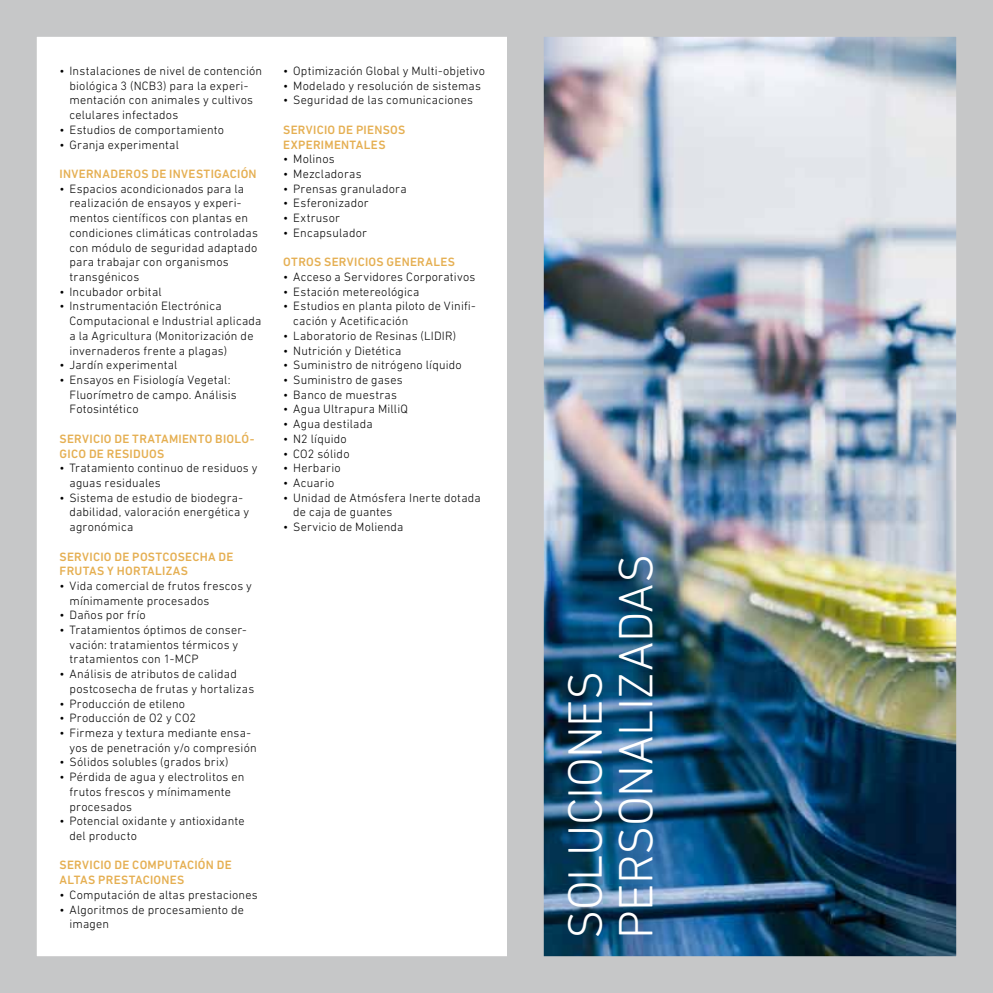
<style>
.page{position:relative;width:993px;height:993px;background:#fff}
.page>*{position:absolute;margin:0;border:0;box-sizing:border-box;transform-origin:0 0}
.t1{font:300 49px/50.8px "DIN Next LT Pro";letter-spacing:-.01em;color:#fff}
.t2{font:300 12.25px/14.7px "DIN Next LT Pro";letter-spacing:.015em;color:#000}
.t3{font:500 12.25px "DIN Next LT Pro";letter-spacing:.025em;color:#e5af52}
</style>
<div class="page">
<img style="left:543px;top:38px;width:411px;height:916px">
<div style="left:0;top:0;width:992px;height:992px;border:37px solid #c6c7c8"></div>
<div style="left:507px;top:17px;width:36px;height:959px;background:#c6c7c8"></div>
<p class="t2" style="left:69px;top:63px;width:194px;text-indent:-10px">• Instalaciones de nivel de contención biológica 3 (NCB3) para la experi&shy;mentación con animales y cultivos celulares infectados</p>
<p class="t2" style="left:60px;top:122px;width:166px">• Estudios de comportamiento</p>
<p class="t2" style="left:60px;top:137px;width:121px">• Granja experimental</p>
<p class="t3" style="left:60px;top:167px;width:13px">INVERNADEROS</p>
<p class="t3" style="left:151px;top:167px;width:30px">DE INVESTIGACIÓN</p>
<p class="t2" style="left:69px;top:181px;width:190px;text-indent:-10px">• Espacios acondicionados para la realización de ensayos y experi&shy;mentos científicos con plantas en condiciones climáticas controladas con módulo de seguridad adaptado para trabajar con organismos transgénicos</p>
<p class="t2" style="left:60px;top:284px;width:103px">• Incubador orbital</p>
<p class="t2" style="left:69px;top:298px;width:193px;text-indent:-10px">• Instrumentación Electrónica Computacional e Industrial aplicada a la Agricultura (Monitorización de invernaderos frente a plagas)</p>
<p class="t2" style="left:60px;top:357px;width:119px">• Jardín experimental</p>
<p class="t2" style="left:69px;top:372px;width:169px;text-indent:-10px">• Ensayos en Fisiología Vegetal:<br>Fluorímetro de campo. Análisis<br>Fotosintético</p>
<p class="t3" style="left:60px;top:431px;width:15px">SERVICIO</p>
<p class="t3" style="left:114px;top:431px;width:34px">DE TRATAMIENTO</p>
<p class="t3" style="left:215px;top:431px;width:8px">BIOLÓ</p>
<p class="t3" style="left:249px;top:431px;width:6px">-</p>
<p class="t3" style="left:60px;top:446px;width:8px">GICO</p>
<p class="t3" style="left:89px;top:446px;width:33px">DE RESID</p>
<p class="t3" style="left:141px;top:446px;width:17px">UOS</p>
<p class="t2" style="left:69px;top:460px;width:189px;text-indent:-10px">• Tratamiento continuo de residuos y aguas residuales</p>
<p class="t2" style="left:69px;top:490px;width:181px;text-indent:-10px">• Sistema de estudio de biodegra&shy;dabilidad, valoración energética y agronómica</p>
<p class="t3" style="left:60px;top:549px;width:15px">SERVICIO</p>
<p class="t3" style="left:114px;top:549px;width:27px">DE POSTCOSEC</p>
<p class="t3" style="left:200px;top:549px;width:27px">HA DE</p>
<p class="t3" style="left:60px;top:563px;width:32px">FRUTAS</p>
<p class="t3" style="left:107px;top:563px;width:18px">Y HORTALI</p>
<p class="t3" style="left:166px;top:563px;width:16px">ZAS</p>
<p class="t2" style="left:69px;top:578px;width:184px;text-indent:-10px">• Vida comercial de frutos frescos y mínimamente procesados</p>
<p class="t2" style="left:60px;top:607px;width:88px">• Daños por frío</p>
<p class="t2" style="left:69px;top:622px;width:178px;text-indent:-10px">• Tratamientos óptimos de conser&shy;vación: tratamientos térmicos y tratamientos con 1-MCP</p>
<p class="t2" style="left:69px;top:666px;width:186px;text-indent:-10px">• Análisis de atributos de calidad postcosecha de frutas y hortalizas</p>
<p class="t2" style="left:60px;top:695px;width:127px">• Producción de etileno</p>
<p class="t2" style="left:60px;top:710px;width:138px">• Producción de O2 y CO2</p>
<p class="t2" style="left:69px;top:725px;width:189px;text-indent:-10px">• Firmeza y textura mediante ensa&shy;yos de penetración y/o compresión</p>
<p class="t2" style="left:60px;top:754px;width:170px">• Sólidos solubles (grados brix)</p>
<p class="t2" style="left:69px;top:769px;width:176px;text-indent:-10px">• Pérdida de agua y electrolitos en frutos frescos y mínimamente procesados</p>
<p class="t2" style="left:69px;top:813px;width:176px;text-indent:-10px">• Potencial oxidante y antioxidante del producto</p>
<p class="t3" style="left:60px;top:857px;width:15px">SERVICIO</p>
<p class="t3" style="left:114px;top:857px;width:67px">DE COM PUTACIÓN</p>
<p class="t3" style="left:217px;top:857px;width:8px">DE</p>
<p class="t3" style="left:60px;top:872px;width:23px">ALTAS</p>
<p class="t3" style="left:98px;top:872px;width:9px">PRESTACIONES</p>
<p class="t2" style="left:60px;top:886px;width:200px">• Computación de altas prestaciones</p>
<p class="t2" style="left:69px;top:901px;width:176px;text-indent:-10px">• Algoritmos de procesamiento de imagen</p>
<p class="t2" style="left:283px;top:63px;width:203px">• Optimización Global y Multi-objetivo</p>
<p class="t2" style="left:283px;top:78px;width:199px">• Modelado y resolución de sistemas</p>
<p class="t2" style="left:283px;top:93px;width:191px">• Seguridad de las comunicaciones</p>
<p class="t3" style="left:283px;top:122px;width:15px">SERVICIO</p>
<p class="t3" style="left:338px;top:122px;width:26px">DE PIENSOS</p>
<p class="t3" style="left:283px;top:137px;width:31px">EXPERIMENTALES</p>
<p class="t2" style="left:283px;top:151px;width:53px">• Molinos</p>
<p class="t2" style="left:283px;top:166px;width:80px">• Mezcladoras</p>
<p class="t2" style="left:283px;top:181px;width:125px">• Prensas granuladora</p>
<p class="t2" style="left:283px;top:196px;width:87px">• Esferonizador</p>
<p class="t2" style="left:283px;top:210px;width:58px">• Extrusor</p>
<p class="t2" style="left:283px;top:225px;width:85px">• Encapsulador</p>
<p class="t3" style="left:283px;top:255px;width:17px">OTROS</p>
<p class="t3" style="left:324px;top:255px;width:15px">SERVICIOS</p>
<p class="t3" style="left:386px;top:255px;width:17px">GENERALES</p>
<p class="t2" style="left:283px;top:269px;width:193px">• Acceso a Servidores Corporativos</p>
<p class="t2" style="left:283px;top:284px;width:138px">• Estación metereológica</p>
<p class="t2" style="left:293px;top:298px;width:184px;text-indent:-10px">• Estudios en planta piloto de Vinifi&shy;cación y Acetificación</p>
<p class="t2" style="left:283px;top:328px;width:174px">• Laboratorio de Resinas (LIDIR)</p>
<p class="t2" style="left:283px;top:343px;width:119px">• Nutrición y Dietética</p>
<p class="t2" style="left:283px;top:357px;width:180px">• Suministro de nitrógeno líquido</p>
<p class="t2" style="left:283px;top:372px;width:121px">• Suministro de gases</p>
<p class="t2" style="left:283px;top:387px;width:115px">• Banco de muestras</p>
<p class="t2" style="left:283px;top:401px;width:125px">• Agua Ultrapura MilliQ</p>
<p class="t2" style="left:283px;top:416px;width:91px">• Agua destilada</p>
<p class="t2" style="left:283px;top:431px;width:65px">• N2 líquido</p>
<p class="t2" style="left:283px;top:445px;width:68px">• CO2 sólido</p>
<p class="t2" style="left:283px;top:460px;width:59px">• Herbario</p>
<p class="t2" style="left:283px;top:475px;width:53px">• Acuario</p>
<p class="t2" style="left:293px;top:490px;width:189px;text-indent:-10px">• Unidad de Atmósfera Inerte dotada de caja de guantes</p>
<p class="t2" style="left:283px;top:519px;width:121px">• Servicio de Molienda</p>
<h1 class="t1" style="left:559px;top:938px;width:386px;rotate:-90deg">SOLUCIONES<br>PERSONALIZADAS</h1>
</div>
